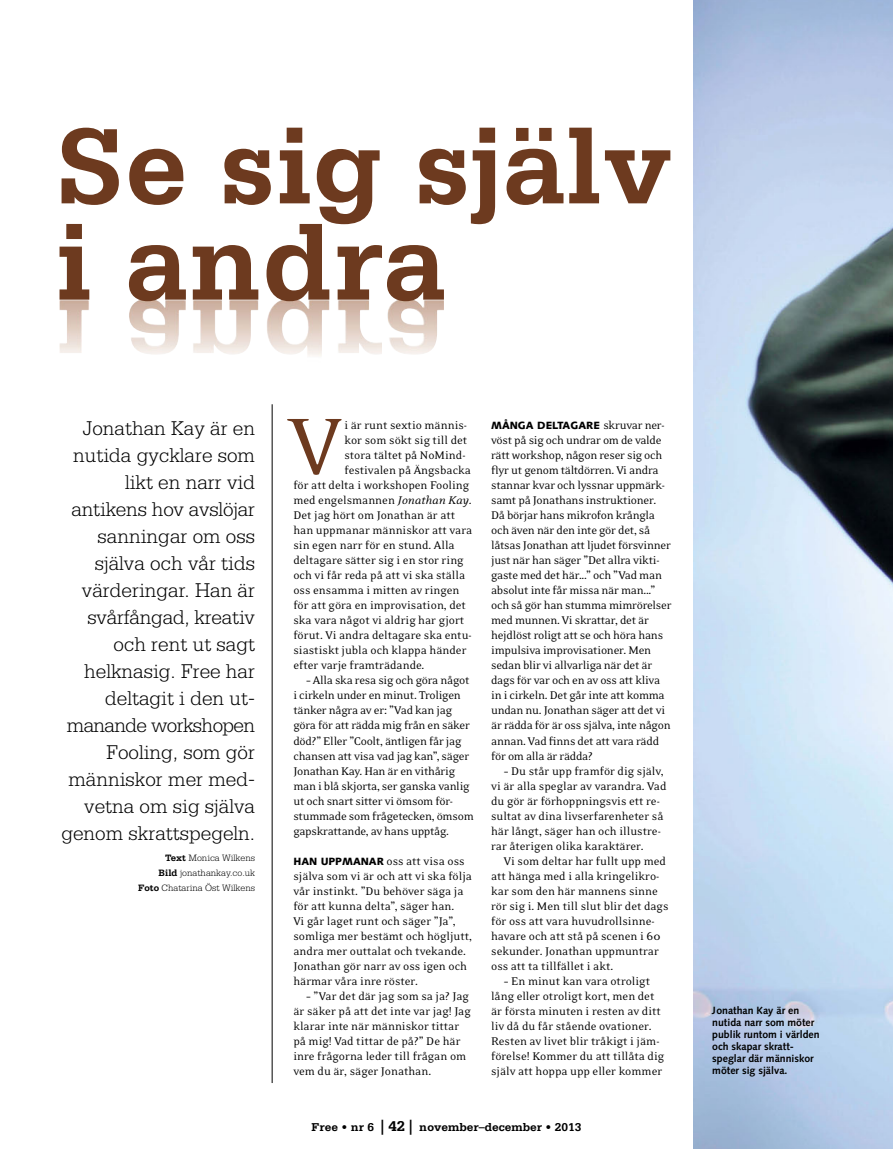
<style>
.page{position:relative;width:893px;height:1149px;background:#fff}
.page>*{position:absolute;margin:0;border:0;box-sizing:border-box;transform-origin:0 0}
.t1{font:91.5px "Eidetic Neo";color:#6d3a1f}
.t2{font:300 21px/27px "Serifa";color:#000;text-align:right}
.t3{font:12.75px/15px "Eidetic Neo";letter-spacing:-.01em;color:#000}
.t4{font:700 12px "Serifa";color:#000}
.t5{font:700 10.5px/12px "Syntax";color:#000}
.t6{font:900 10.5px "Syntax";color:#000}
.t7{font:300 9.75px/15px "Serifa";color:#000;text-align:right}
.s1{font-weight:700}
.s2{font-style:italic}
.s3{font-family:"Syntax";font-weight:900;font-size:10.5px}
.s4{font-family:"Eidetic Neo";font-weight:400;font-size:12.75px}
.s5{font-size:15px}
</style>
<div class="page">
<svg style="left:62px;top:128px;width:608px;height:96px"></svg>
<img style="left:60px;top:301px;width:384px;height:55px">
<svg style="left:60px;top:224px;width:384px;height:77px"></svg>
<img style="left:693px;top:0;width:200px;height:1148px">
<hr style="left:272px;top:404px;width:1px;height:678px;background:#000">
<p class="t2" style="left:61px;top:414px;width:195px">Jonathan Kay är en nutida gycklare som likt en narr vid antikens hov avslöjar sanningar om oss själva och vår tids värderingar. Han är svårfångad, kreativ och rent ut sagt helknasig. Free har deltagit i den ut&shy;manande workshopen<br>Fooling, som gör människor mer med&shy;vetna om sig själva genom skrattspegeln.</p>
<p class="t7" style="left:138px;top:850px;width:119px"><span class="s1">Text</span> Monica Wilkens<br><span class="s1">Bild</span> jonathankay.co.uk<br><span class="s1">Foto</span> Chatarina Öst Wilkens</p>
<p class="t1" style="left:289px;top:400px;width:55px">V</p>
<p class="t3" style="left:344px;top:418px;width:124px">i är runt sextio männis-</p>
<p class="t3" style="left:344px;top:433px;width:124px">kor som sökt sig till det</p>
<p class="t3" style="left:344px;top:448px;width:123px">stora tältet på NoMind-</p>
<p class="t3" style="left:344px;top:463px;width:128px">festivalen på Ängsbacka</p>
<p class="t3" style="left:293px;top:478px;width:177px">för att delta i workshopen Fooling</p>
<p class="t3" style="left:293px;top:493px;width:180px">med engelsmannen <span class="s2">Jonathan Kay</span>.</p>
<p class="t3" style="left:293px;top:508px;width:163px">Det jag hört om Jonathan är att</p>
<p class="t3" style="left:293px;top:523px;width:180px">han uppmanar människor att vara</p>
<p class="t3" style="left:293px;top:538px;width:163px">sin egen narr för en stund. Alla</p>
<p class="t3" style="left:293px;top:553px;width:172px">deltagare sätter sig i en stor ring</p>
<p class="t3" style="left:293px;top:568px;width:173px">och vi får reda på att vi ska ställa</p>
<p class="t3" style="left:293px;top:583px;width:168px">oss ensamma i mitten av ringen</p>
<p class="t3" style="left:293px;top:598px;width:174px">för att göra en improvisation, det</p>
<p class="t3" style="left:293px;top:613px;width:172px">ska vara något vi aldrig har gjort</p>
<p class="t3" style="left:293px;top:628px;width:180px">förut. Vi andra deltagare ska entu-</p>
<p class="t3" style="left:293px;top:643px;width:175px">siastiskt jubla och klappa händer</p>
<p class="t3" style="left:293px;top:658px;width:133px">efter varje framträdande.</p>
<p class="t3" style="left:293px;top:673px;width:182px;text-indent:13px">– Alla ska resa sig och göra något i cirkeln under en minut. Troligen tänker några av er: ”Vad kan jag göra för att rädda mig från en säker död?” Eller ”Coolt, äntligen får jag chansen att visa vad jag kan”, säger Jonathan Kay. Han är en vithårig man i blå skjorta, ser ganska vanlig ut och snart sitter vi ömsom för&shy;stummade som frågetecken, ömsom gapskrattande, av hans upptåg.</p>
<p class="t3" style="left:293px;top:853px;width:180px"><span class="s3">HAN UPPMANAR</span> oss att visa oss själva som vi är och att vi ska följa vår instinkt. ”Du behöver säga ja för att kunna delta”, säger han.<br>Vi går laget runt och säger ”Ja”, somliga mer bestämt och högljutt, andra mer outtalat och tvekande.<br>Jonathan gör narr av oss igen och härmar våra inre röster.</p>
<p class="t3" style="left:293px;top:988px;width:179px;text-indent:13px">– ”Var det där jag som sa ja? Jag är säker på att det inte var jag! Jag klarar inte när människor tittar på mig! Vad tittar de på?” De här inre frågorna leder till frågan om vem du är, säger Jonathan.</p>
<p class="t6" style="left:491px;top:419px;width:175px">MÅNGA DELTAGARE <span class="s4">skruvar ner-</span></p>
<p class="t3" style="left:491px;top:433px;width:182px">vöst på sig och undrar om de valde rätt workshop, någon reser sig och flyr ut genom tältdörren. Vi andra stannar kvar och lyssnar uppmärk&shy;samt på Jonathans instruktioner.<br>Då börjar hans mikrofon krångla och även när den inte gör det, så låtsas Jonathan att ljudet försvinner just när han säger ”Det allra vikti&shy;gaste med det här...” och ”Vad man absolut inte får missa när man...” och så gör han stumma mimrörelser med munnen. Vi skrattar, det är hejdlöst roligt att se och höra hans impulsiva improvisationer. Men sedan blir vi allvarliga när det är dags för var och en av oss att kliva in i cirkeln. Det går inte att komma undan nu. Jonathan säger att det vi är rädda för är oss själva, inte någon annan. Vad finns det att vara rädd för om alla är rädda?</p>
<p class="t3" style="left:504px;top:763px;width:161px">– Du står upp framför dig själv,</p>
<p class="t3" style="left:491px;top:778px;width:177px">vi är alla speglar av varandra. Vad</p>
<p class="t3" style="left:491px;top:793px;width:170px">du gör är förhoppningsvis ett re-</p>
<p class="t3" style="left:491px;top:808px;width:174px">sultat av dina livserfarenheter så</p>
<p class="t3" style="left:491px;top:823px;width:171px">här långt, säger han och illustre-</p>
<p class="t3" style="left:491px;top:838px;width:154px">rar återigen olika karaktärer.</p>
<p class="t3" style="left:504px;top:853px;width:164px">Vi som deltar har fullt upp med</p>
<p class="t3" style="left:491px;top:868px;width:170px">att hänga med i alla kringelikro-</p>
<p class="t3" style="left:491px;top:883px;width:168px">kar som den här mannens sinne</p>
<p class="t3" style="left:491px;top:898px;width:179px">rör sig i. Men till slut blir det dags</p>
<p class="t3" style="left:491px;top:913px;width:165px">för oss att vara huvudrollsinne-</p>
<p class="t3" style="left:491px;top:928px;width:171px">havare och att stå på scenen i 60</p>
<p class="t3" style="left:491px;top:943px;width:169px">sekunder. Jonathan uppmuntrar</p>
<p class="t3" style="left:491px;top:958px;width:124px">oss att ta tillfället i akt.</p>
<p class="t3" style="left:491px;top:973px;width:175px;text-indent:13px">– En minut kan vara otroligt lång eller otroligt kort, men det är första minuten i resten av ditt liv då du får stående ovationer.<br>Resten av livet blir tråkigt i jäm&shy;förelse! Kommer du att tillåta dig själv att hoppa upp eller kommer</p>
<p class="t4" style="left:312px;top:1119px;width:271px">Free • nr 6 <span class="s5">| 42 |</span> november–december • 2013</p>
<p class="t5" style="left:712px;top:1004px;width:109px">Jonathan Kay är en nutida narr som möter publik runtom i världen och skapar skratt&shy;speglar där människor möter sig själva.</p>
</div>
